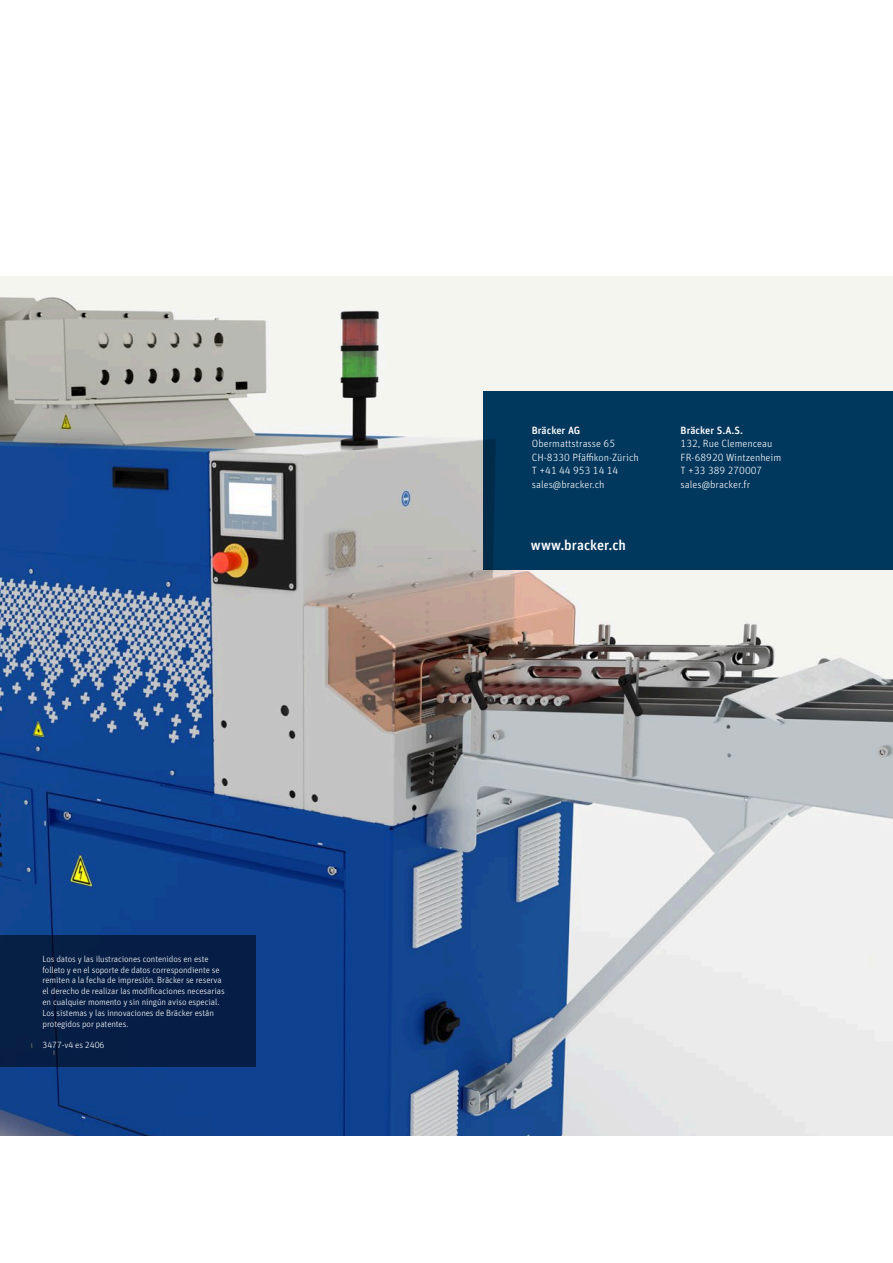
<style>
.page{position:relative;width:893px;height:1263px;background:#fff}
.page>*{position:absolute;margin:0;border:0;box-sizing:border-box;transform-origin:0 0}
.t1{font:500 14.25px "Unit Pro";color:#fff}
.t2{font:300 10.5px/13.5px "Unit Pro";color:#fff}
.t3{font:500 10.5px "Unit Pro";color:#fff}
.t4{font:300 9px/10.8px "Unit Pro";letter-spacing:-.01em;color:#fff}
</style>
<div class="page">
<img style="left:0;top:276px;width:893px;height:859px">
<div style="left:0;top:935px;width:255px;height:132px;background:#061e45"></div>
<div style="left:483px;top:391px;width:410px;height:179px;background:#003a63"></div>
<p class="t4" style="left:43px;top:953px;width:184px">Los datos y las ilustraciones contenidos en este folleto y en el soporte de datos correspondiente se remiten a la fecha de impresión. Bräcker se reserva el derecho de realizar las modificaciones necesarias en cualquier momento y sin ningún aviso especial.<br>Los sistemas y las innovaciones de Bräcker están protegidos por patentes.</p>
<p class="t4" style="left:43px;top:1039px;width:63px">3477-v4 es 2406</p>
<p class="t3" style="left:532px;top:422px;width:50px">Bräcker AG</p>
<p class="t2" style="left:532px;top:436px;width:109px">Obermattstrasse 65<br>CH-8330 Pfäffikon-Zürich<br>T +41 44 953 14 14 sales@bracker.ch</p>
<h1 class="t1" style="left:531px;top:534px;width:97px">www.bracker.ch</h1>
<p class="t3" style="left:681px;top:422px;width:64px">Bräcker S.A.S.</p>
<p class="t2" style="left:681px;top:436px;width:102px">132, Rue Clemenceau<br>FR-68920 Wintzenheim<br>T +33 389 270007 sales@bracker.fr</p>
</div>
